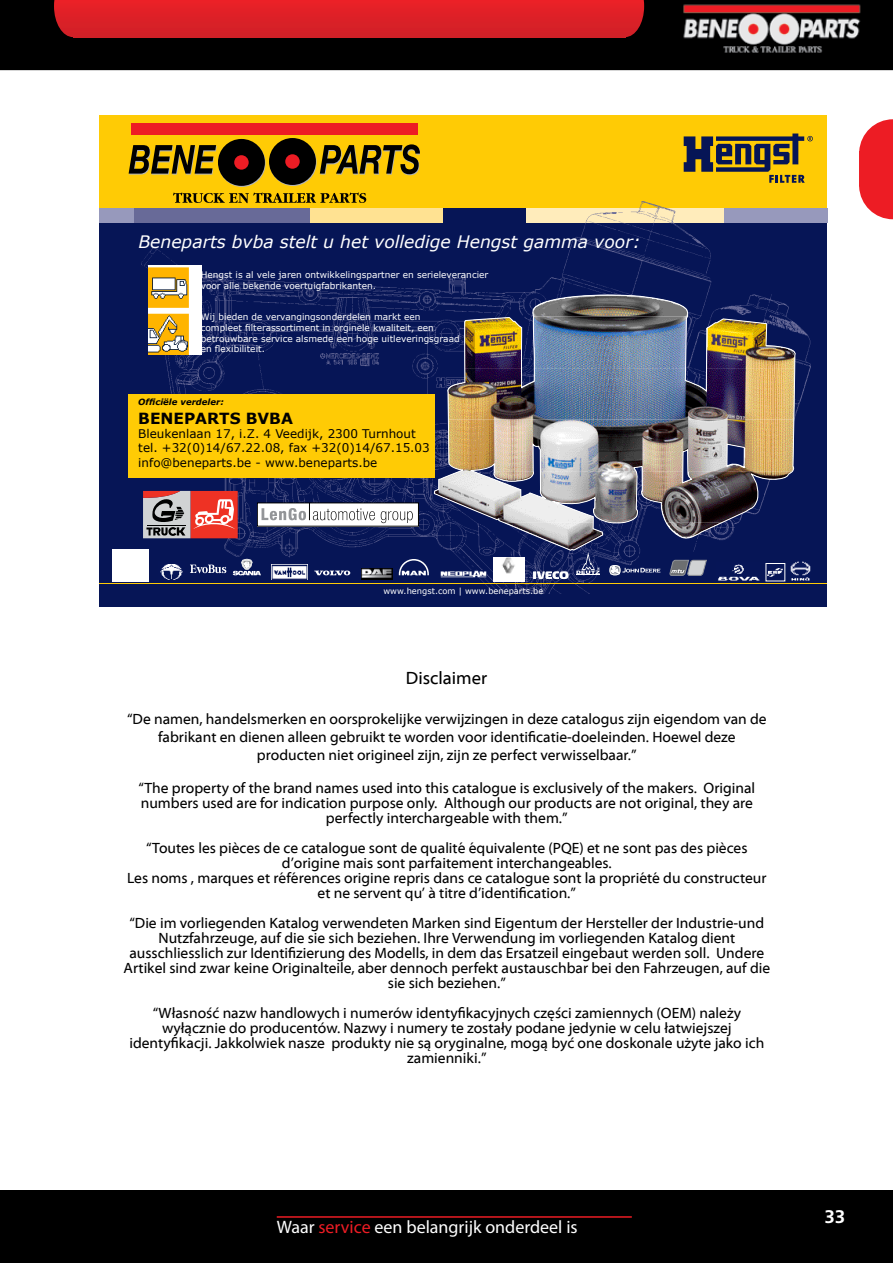
<style>
.page{position:relative;width:893px;height:1263px;background:#fff}
.page>*{position:absolute;margin:0;border:0;box-sizing:border-box;transform-origin:0 0}
.t1{font:18px "Myriad Pro";color:#fff}
.t2{font:18px "Myriad Web Pro";color:#000}
.t3{font:700 18px "Frutiger BSK65";color:#fff}
.t4{font:italic 17.25px "Verdana";color:#fff}
.t5{font:700 15.3px "Verdana";color:#000}
.t6{font:15px/15px "Myriad Web Pro";color:#000;text-align:center}
.t7{font:12px/14.4px "Verdana";color:#000}
.t8{font:9px/10.8px "Verdana";color:#fff}
.t9{font:italic 700 8.55px "Verdana";color:#000}
.t10{font:8.4px "Verdana";color:#fff}
.s1{color:#ed1c24}
</style>
<div class="page">
<div style="left:0;top:0;width:893px;height:70px;background:#000"></div>
<div style="left:0;top:1191px;width:893px;height:72px;background:#000"></div>
<svg style="left:625px;top:0;width:19px;height:37px"></svg>
<svg style="left:54px;top:0;width:19px;height:37px"></svg>
<svg style="left:73px;top:0;width:552px;height:37px;background:#dc2027"></svg>
<hr style="left:277px;top:1216px;width:355px;height:2px;background:#ed1c24">
<img style="left:680px;top:1px;width:189px;height:55px">
<svg style="left:859px;top:119px;width:34px;height:100px;background:#ef3d44"></svg>
<div style="left:99px;top:116px;width:728px;height:491px;background:#061556"></div>
<div style="left:99px;top:116px;width:728px;height:95px;background:#ffcb05"></div>
<svg style="left:219px;top:140px;width:47px;height:47px"></svg>
<svg style="left:270px;top:139px;width:47px;height:47px"></svg>
<svg style="left:129px;top:145px;width:88px;height:30px"></svg>
<svg style="left:320px;top:144px;width:99px;height:31px"></svg>
<div style="left:218px;top:139px;width:47px;height:47px;background:#000;border-radius:50%"></div>
<div style="left:234px;top:155px;width:15px;height:15px;background:#ed1c24;border-radius:50%"></div>
<div style="left:269px;top:138px;width:47px;height:47px;background:#000;border-radius:50%"></div>
<div style="left:285px;top:154px;width:15px;height:15px;background:#ed1c24;border-radius:50%"></div>
<svg style="left:173px;top:192px;width:193px;height:10px"></svg>
<div style="left:132px;top:123px;width:286px;height:12px;background:#ed1c24"></div>
<svg style="left:798px;top:134px;width:15px;height:49px"></svg>
<div style="left:99px;top:208px;width:35px;height:15px;background:#9799bc"></div>
<div style="left:134px;top:208px;width:176px;height:15px;background:#686a98"></div>
<div style="left:724px;top:208px;width:103px;height:15px;background:#9799bc"></div>
<img style="left:142px;top:202px;width:669px;height:380px">
<img style="left:434px;top:52px;width:364px;height:542px">
<img style="left:158px;top:562px;width:27px;height:20px">
<img style="left:362px;top:568px;width:31px;height:12px">
<img style="left:112px;top:550px;width:37px;height:31px">
<img style="left:441px;top:570px;width:45px;height:7px">
<div style="left:717px;top:562px;width:44px;height:19px;background:#061556"></div>
<img style="left:718px;top:564px;width:42px;height:17px">
<img style="left:768px;top:565px;width:15px;height:14px">
<div style="left:766px;top:563px;width:19px;height:18px;border:1px solid #fff"></div>
<img style="left:791px;top:561px;width:20px;height:20px">
<img style="left:493px;top:557px;width:31px;height:25px">
<img style="left:272px;top:564px;width:36px;height:16px">
<hr style="left:99px;top:583px;width:727px;height:1px;background:#ffcb05">
<div style="left:257px;top:503px;width:161px;height:23px;background:#fff"></div>
<svg style="left:381px;top:511px;width:32px;height:12px"></svg>
<svg style="left:262px;top:503px;width:113px;height:17px"></svg>
<div style="left:190px;top:491px;width:48px;height:47px;background:#ee3224"></div>
<svg style="left:143px;top:491px;width:92px;height:47px"></svg>
<div style="left:129px;top:395px;width:306px;height:83px;background:#ffcb05"></div>
<img style="left:149px;top:265px;width:52px;height:90px">
<svg style="left:670px;top:560px;width:37px;height:16px"></svg>
<svg style="left:314px;top:570px;width:36px;height:5px"></svg>
<svg style="left:233px;top:559px;width:28px;height:16px"></svg>
<svg style="left:399px;top:559px;width:30px;height:16px"></svg>
<svg style="left:576px;top:552px;width:24px;height:23px"></svg>
<svg style="left:609px;top:565px;width:51px;height:10px"></svg>
<img style="left:190px;top:565px;width:25px;height:8px">
<svg style="left:559px;top:571px;width:10px;height:8px"></svg>
<p class="t4" style="left:138px;top:229px;width:503px">Beneparts bvba stelt u het volledige Hengst gamma voor:</p>
<p class="t8" style="left:201px;top:269px;width:289px">Hengst is al vele jaren ontwikkelingspartner en serieleverancier voor alle bekende voertuigfabrikanten.</p>
<p class="t8" style="left:201px;top:311px;width:260px">Wij bieden de vervangingsonderdelen markt een compleet filterassortiment in orginele kwaliteit, een betrouwbare service alsmede een hoge uitleveringsgraad en flexibiliteit.</p>
<p class="t9" style="left:138px;top:396px;width:87px">Officiële verdeler:</p>
<p class="t5" style="left:138px;top:407px;width:156px">BENEPARTS BVBA</p>
<p class="t7" style="left:138px;top:426px;width:293px">Bleukenlaan 17, i.Z. 4 Veedijk, 2300 Turnhout tel. +32(0)14/67.22.08, fax +32(0)14/67.15.03 info@beneparts.be - www.beneparts.be</p>
<p class="t10" style="left:383px;top:585px;width:161px">www.hengst.com | www.beneparts.be</p>
<p class="t2" style="left:406px;top:668px;width:83px">Disclaimer</p>
<p class="t6" style="left:127px;top:710px;width:641px;line-height:18px">“De namen, handelsmerken en oorsprokelijke verwijzingen in deze catalogus zijn eigendom van de fabrikant en dienen alleen gebruikt te worden voor identificatie-doeleinden. Hoewel deze producten niet origineel zijn, zijn ze perfect verwisselbaar.”</p>
<p class="t6" style="left:138px;top:780px;width:618px">“The property of the brand names used into this catalogue is exclusively of the makers. Original numbers used are for indication purpose only. Although our products are not original, they are perfectly interchargeable with them.”</p>
<p class="t6" style="left:127px;top:840px;width:641px">“Toutes les pièces de ce catalogue sont de qualité équivalente (PQE) et ne sont pas des pièces d’origine mais sont parfaitement interchangeables.<br>Les noms , marques et références origine repris dans ce catalogue sont la propriété du constructeur et ne servent qu’ à titre d’identification.”</p>
<p class="t6" style="left:124px;top:915px;width:648px">“Die im vorliegenden Katalog verwendeten Marken sind Eigentum der Hersteller der Industrie-und Nutzfahrzeuge, auf die sie sich beziehen. Ihre Verwendung im vorliegenden Katalog dient ausschliesslich zur Identifizierung des Modells, in dem das Ersatzeil eingebaut werden soll. Undere Artikel sind zwar keine Originalteile, aber dennoch perfekt austauschbar bei den Fahrzeugen, auf die sie sich beziehen.”</p>
<p class="t6" style="left:129px;top:1005px;width:636px">“Własność nazw handlowych i numerów identyfikacyjnych części zamiennych (OEM) należy wyłącznie do producentów. Nazwy i numery te zostały podane jedynie w celu łatwiejszej identyfikacji. Jakkolwiek nasze produkty nie są oryginalne, mogą być one doskonale użyte jako ich zamienniki.”</p>
<p class="t1" style="left:277px;top:1216px;width:302px">Waar <span class="s1">service</span> een belangrijk onderdeel is</p>
<p class="t3" style="left:825px;top:1206px;width:22px">33</p>
</div>
